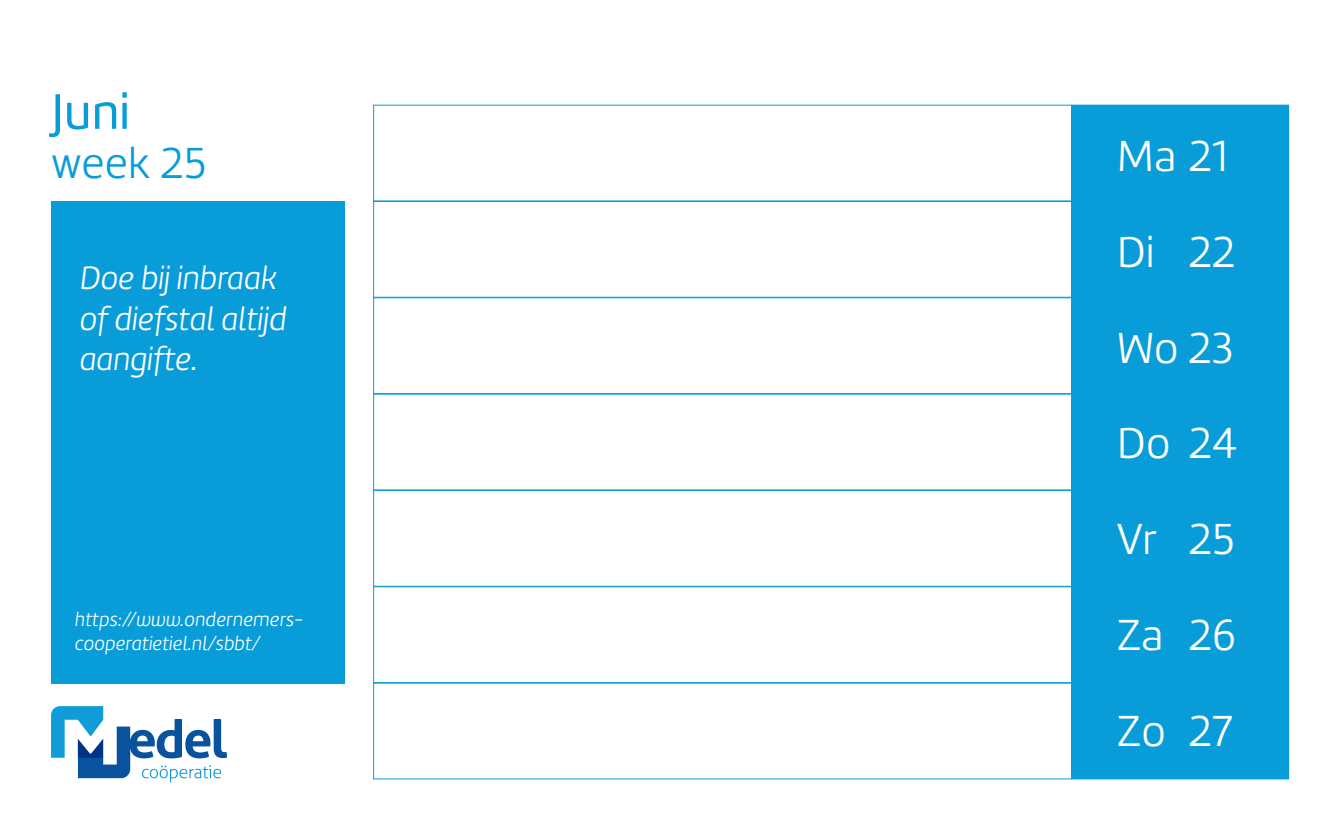
<style>
.page{position:relative;width:1340px;height:830px;background:#fff}
.page>*{position:absolute;margin:0;border:0;box-sizing:border-box;transform-origin:0 0}
.t1{font:51.75px "Marine";color:#089dd9}
.t2{font:300 45px/95.9px "Marine";color:#fff}
.t3{font:300 45px "Marine";color:#089dd9}
.t4{font:italic 300 33.75px/40.5px "Marine";letter-spacing:-.01em;color:#fff}
.t5{font:italic 300 20.25px/24.3px "Marine";color:#fff}
</style>
<div class="page">
<div style="left:51px;top:201px;width:293px;height:481px;background:#089dd9"></div>
<svg style="left:51px;top:706px;width:176px;height:76px"></svg>
<div style="left:373px;top:682px;width:915px;height:96px;border:1px solid #089dd9"></div>
<div style="left:373px;top:586px;width:915px;height:96px;border:1px solid #089dd9"></div>
<div style="left:373px;top:490px;width:915px;height:96px;border:1px solid #089dd9"></div>
<div style="left:373px;top:393px;width:915px;height:97px;border:1px solid #089dd9"></div>
<div style="left:373px;top:297px;width:915px;height:96px;border:1px solid #089dd9"></div>
<div style="left:373px;top:201px;width:915px;height:96px;border:1px solid #089dd9"></div>
<div style="left:1071px;top:105px;width:217px;height:673px;background:#089dd9"></div>
<h1 class="t1" style="left:51px;top:79px;width:80px">Juni</h1>
<h2 class="t3" style="left:51px;top:136px;width:157px">week 25</h2>
<h3 class="t4" style="left:80px;top:257px;width:209px">Doe bij inbraak of diefstal altijd aangifte.</h3>
<p class="t5" style="left:75px;top:606px;width:230px">https://www.ondernemers&shy;cooperatietiel.nl/sbbt/</p>
<h2 class="t2" style="left:1116px;top:107px;width:122px">Ma 21<br>Di 22<br>Wo 23<br>Do 24<br>Vr 25<br>Za 26<br>Zo 27</h2>
</div>
